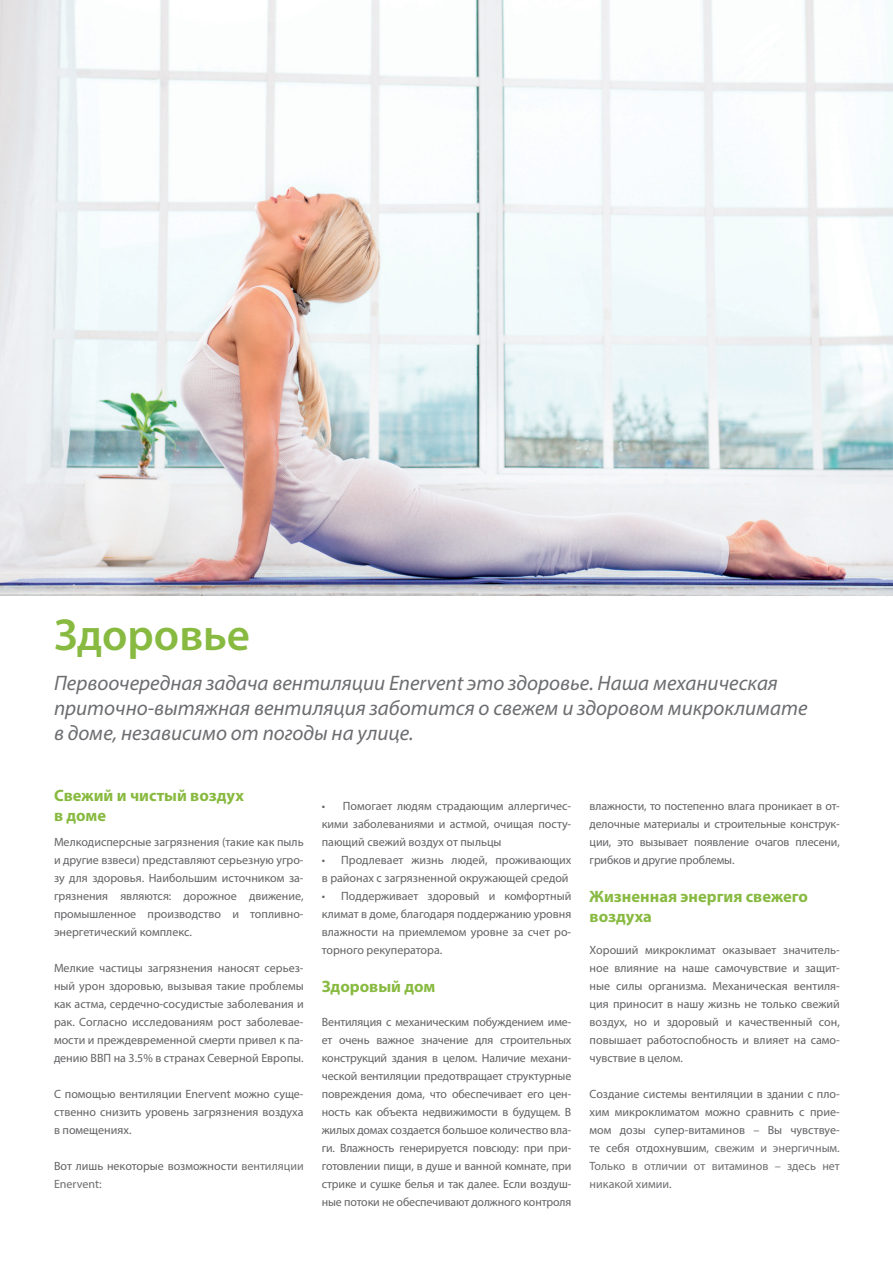
<style>
.page{position:relative;width:893px;height:1263px;background:#fff}
.page>*{position:absolute;margin:0;border:0;box-sizing:border-box;transform-origin:0 0}
.t1{font:600 45px "Myriad Pro";color:#88ba41}
.t2{font:italic 21px/25.2px "Myriad Pro";color:#6c6d70}
.Subheading{font:700 16.5px/19.8px "Myriad Pro";color:#88ba41}
.Body_Text{font:12px/18px "Myriad Pro";color:#636366;text-align:justify}
.s1{color:#6c6d70}
</style>
<div class="page">
<img style="left:0;top:0;width:893px;height:595px">
<p class="t1" style="left:54px;top:606px;width:198px">Здоровье</p>
<p class="t2" style="left:54px;top:670px;width:755px">Первоочередная задача вентиляции Enervent это здоровье. Наша механическая приточно-вытяжная вентиляция заботится о свежем и здоровом микроклимате в доме, независимо от погоды на улице.</p>
<p class="Subheading" style="left:54px;top:785px;width:191px">Свежий и чистый воздух в доме</p>
<p class="Body_Text" style="left:54px;top:833px;width:251px">Мелкодисперсные загрязнения (такие как пыль и другие взвеси) представляют серьезную угро&shy;зу для здоровья. Наибольшим источником за&shy;грязнения являются: дорожное движение, промышленное производство и топливно&shy;энергетический комплекс.</p>
<p class="Body_Text" style="left:54px;top:959px;width:251px">Мелкие частицы загрязнения наносят серьез&shy;ный урон здоровью, вызывая такие проблемы как астма, сердечно-сосудистые заболевания и рак. Согласно исследованиям рост заболевае&shy;мости и преждевременной смерти привел к па&shy;дению ВВП на 3.5% в странах Северной Европы.</p>
<p class="Body_Text" style="left:54px;top:1085px;width:251px">С помощью вентиляции Enervent можно суще&shy;ственно снизить уровень загрязнения воздуха в помещениях.</p>
<p class="Body_Text" style="left:54px;top:1157px;width:251px">Вот лишь некоторые возможности <span class="s1">вентиляции<br>Enervent:</span></p>
<p class="Body_Text" style="left:322px;top:797px;width:251px">• Помогает людям страдающим аллергичес&shy;кими заболеваниями и астмой, очищая посту&shy;пающий свежий воздух от пыльцы</p>
<p class="Body_Text" style="left:322px;top:851px;width:251px">• Продлевает жизнь людей, проживающих в районах с загрязненной окружающей средой</p>
<p class="Body_Text" style="left:322px;top:887px;width:251px">• Поддерживает здоровый и комфортный климат в доме, благодаря поддержанию уровня влажности на приемлемом уровне за счет ро&shy;торного рекуператора.</p>
<p class="Subheading" style="left:322px;top:976px;width:115px">Здоровый дом</p>
<p class="Body_Text" style="left:322px;top:1013px;width:251px">Вентиляция с механическим побуждением име&shy;ет очень важное значение для строительных конструкций здания в целом. Наличие механи&shy;ческой вентиляции предотвращает структурные повреждения дома, что обеспечивает его цен&shy;ность как объекта недвижимости в будущем. В жилых домах создается большое количество вла&shy;ги. Влажность генерируется повсюду: при при&shy;готовлении пищи, в душе и ванной комнате, при стрике и сушке белья и так далее. Если воздуш&shy;ные потоки не обеспечивают должного контроля</p>
<p class="Body_Text" style="left:590px;top:797px;width:252px">влажности, то постепенно влага проникает в от&shy;делочные материалы и строительные конструк&shy;ции, это вызывает появление очагов плесени, грибков и другие проблемы.</p>
<p class="Subheading" style="left:590px;top:886px;width:220px">Жизненная энергия свежего воздуха</p>
<p class="Body_Text" style="left:590px;top:941px;width:252px">Хороший микроклимат оказывает значитель&shy;ное влияние на наше самочувствие и защит&shy;ные силы организма. Механическая вентиля&shy;ция приносит в нашу жизнь не только свежий воздух, но и здоровый и качественный сон, повышает работоспобность и влияет на само&shy;чувствие в целом.</p>
<p class="Body_Text" style="left:590px;top:1085px;width:252px">Создание системы вентиляции в здании с пло&shy;хим микроклиматом можно сравнить с прие&shy;мом дозы супер-витаминов – Вы чувствуе&shy;те себя отдохнувшим<span class="s1">, свежим и энергичным.<br>Только в отличии от витаминов – здесь нет никакой химии.</span></p>
</div>
